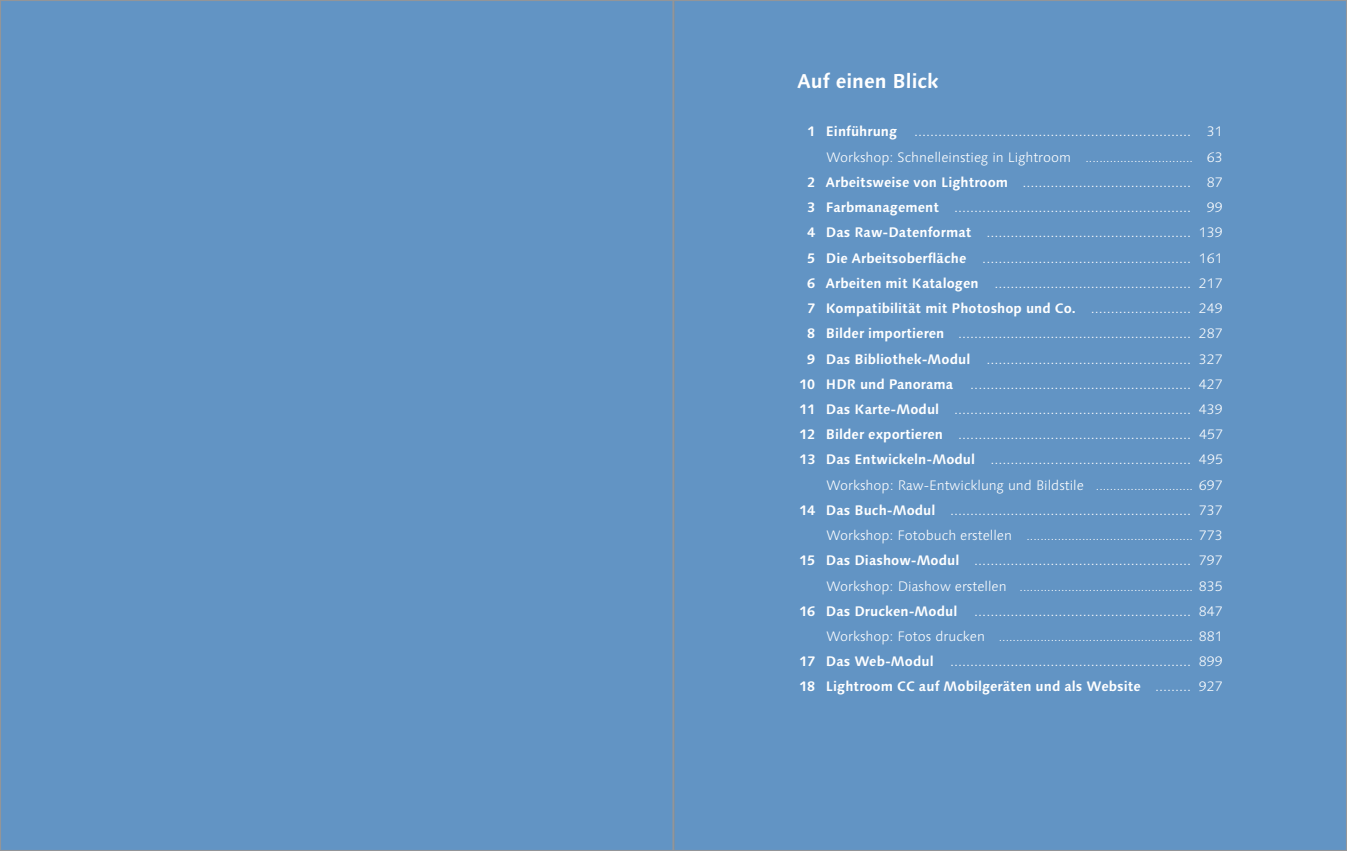
<style>
.page{position:relative;width:1347px;height:851px;background:#fff}
.page>*{position:absolute;margin:0;border:0;box-sizing:border-box;transform-origin:0 0}
.t1{font:700 20px "Linotype Syntax";color:#fff}
.t2{font:300 13.75px/25.2px "Linotype Syntax";color:#fff}
.t3{font:700 13.75px "Linotype Syntax";color:#fff}
.t4{font:300 11.88px "Linotype Syntax";color:#fff}
.s1{font-weight:700}
.s2{font-size:13.75px}
.s3{font-weight:300}
</style>
<div class="page">
<div style="left:0;top:0;width:673px;height:850px;background:#6294c4"></div>
<div style="left:673px;top:0;width:673px;height:850px;background:#6294c4"></div>
<h1 class="t1" style="left:797px;top:73px;width:143px">Auf einen Blick</h1>
<p class="t2" style="left:826px;top:120px;width:398px;text-indent:-19px"><span class="s1">1 Einführung</span> ..................................................................... 31<br>Workshop: Schnelleinstieg in Lightroom</p>
<p class="t4" style="left:1085px;top:152px;width:139px">............................... <span class="s2">63</span></p>
<p class="t2" style="left:807px;top:170px;width:417px"><span class="s1">2 Arbeitsweise von Lightroom</span> .......................................... 87</p>
<p class="t2" style="left:807px;top:196px;width:417px"><span class="s1">3 Farbmanagement</span> ........................................................... 99</p>
<p class="t2" style="left:807px;top:221px;width:417px"><span class="s1">4 Das Raw-Datenformat</span> ................................................... 139</p>
<p class="t2" style="left:807px;top:246px;width:417px"><span class="s1">5 Die Arbeitsoberfläche</span> .................................................... 161</p>
<p class="t2" style="left:807px;top:271px;width:417px"><span class="s1">6 Arbeiten mit Katalogen</span> ................................................. 217</p>
<p class="t3" style="left:807px;top:302px;width:417px">7 Kompatibilität mit Photoshop und Co. <span class="s3">......................... 249</span></p>
<p class="t2" style="left:807px;top:322px;width:417px"><span class="s1">8 Bilder importieren</span> .......................................................... 287</p>
<p class="t2" style="left:807px;top:347px;width:417px"><span class="s1">9 Das Bibliothek-Modul</span> ................................................... 327</p>
<p class="t2" style="left:799px;top:372px;width:425px"><span class="s1">10 HDR und Panorama</span> ....................................................... 427</p>
<p class="t2" style="left:799px;top:397px;width:425px"><span class="s1">11 Das Karte-Modul</span> ........................................................... 439</p>
<p class="t2" style="left:799px;top:423px;width:425px"><span class="s1">12 Bilder exportieren</span> .......................................................... 457</p>
<p class="t2" style="left:799px;top:448px;width:425px"><span class="s1">13 Das Entwickeln-Modul</span> .................................................. 495</p>
<p class="t2" style="left:826px;top:473px;width:259px">Workshop: Raw-Entwicklung und Bildstile</p>
<p class="t4" style="left:1095px;top:480px;width:129px">............................ <span class="s2">697</span></p>
<p class="t2" style="left:826px;top:498px;width:398px;text-indent:-27px"><span class="s1">14 Das Buch-Modul</span> ............................................................ 737<br>Workshop: Fotobuch erstellen</p>
<p class="t4" style="left:1026px;top:530px;width:198px">................................................ <span class="s2">773</span></p>
<p class="t2" style="left:826px;top:549px;width:398px;text-indent:-27px"><span class="s1">15 Das Diashow-Modul</span> ...................................................... 797<br>Workshop: Diashow erstellen</p>
<p class="t4" style="left:1019px;top:581px;width:205px">.................................................. <span class="s2">835</span></p>
<p class="t2" style="left:826px;top:599px;width:398px;text-indent:-27px"><span class="s1">16 Das Drucken-Modul</span> ...................................................... 847<br>Workshop: Fotos drucken</p>
<p class="t4" style="left:998px;top:631px;width:226px">........................................................ <span class="s2">881</span></p>
<p class="t2" style="left:799px;top:649px;width:425px"><span class="s1">17 Das Web-Modul</span> ............................................................ 899<br><span class="s1">18 Lightroom CC auf Mobil geräten und als Website</span> ......... 927</p>
</div>
